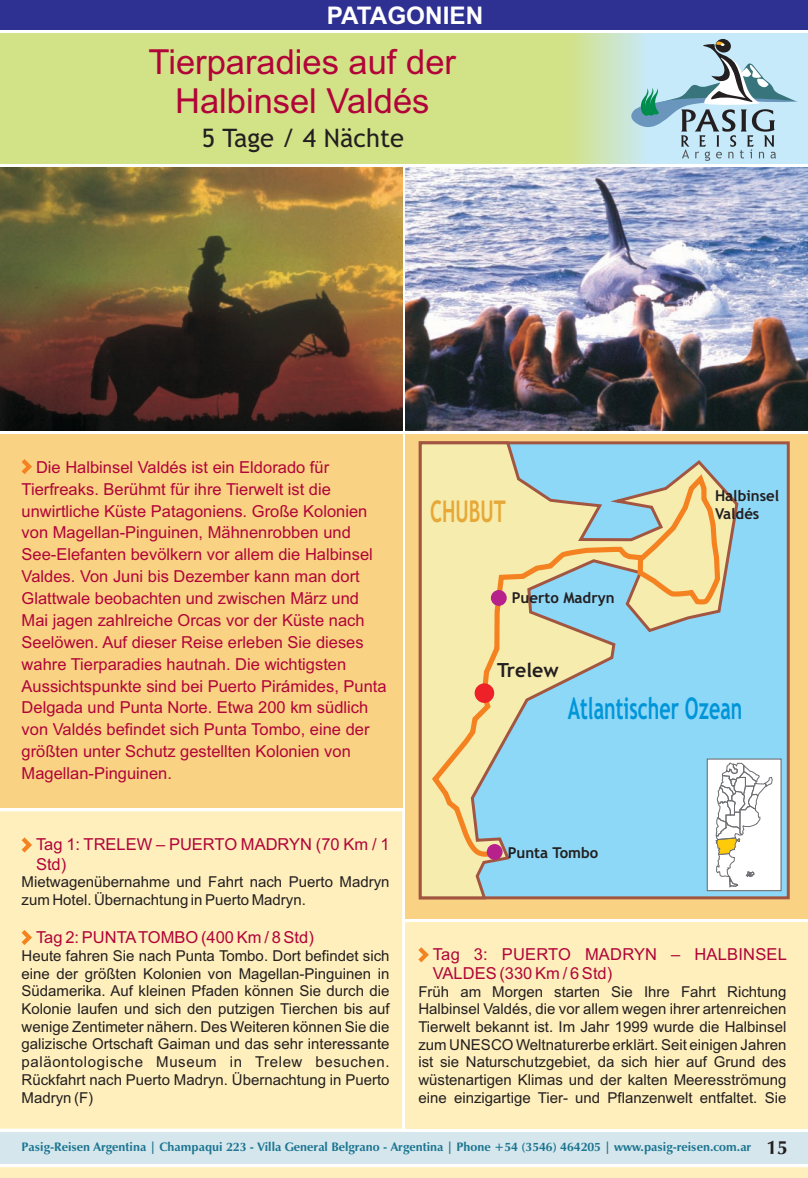
<style>
.page{position:relative;width:808px;height:1178px;background:#fff}
.page>*{position:absolute;margin:0;border:0;box-sizing:border-box;transform-origin:0 0}
.t1{font:34.5px/38.5px "Arial";color:#b10439;text-align:center}
.t2{font:700 30px "Trebuchet MS";color:#0095d9;scale:.65 1}
.t3{font:700 30px "Trebuchet MS";color:#e7a838;scale:.65 1}
.t4{font:25.5px "Trebuchet MS";color:#231f20}
.t5{font:700 24.3px "Arial";color:#fff}
.t6{font:700 19.5px "Trebuchet MS";color:#231f20}
.t7{font:16.5px/21.9px "Arial";color:#b10439}
.t8{font:15px/17.7px "Arial";color:#231f20;text-align:justify}
.t9{font:700 15px "Trebuchet MS";color:#231f20}
.t10{font:700 12.45px "Zapf Humanist 601 BT";color:#1b7591}
.s1{font-size:19.5px;color:#231f20}
</style>
<div class="page">
<div style="left:406px;top:922px;width:402px;height:206px;background:#feefbc"></div>
<div style="left:406px;top:434px;width:402px;height:484px;background:#f9d283"></div>
<svg style="left:740px;top:441px;width:50px;height:459px;background:#8fcae5"></svg>
<svg style="left:418px;top:441px;width:322px;height:459px;background:#b0cdc9"></svg>
<svg style="left:432px;top:474px;width:288px;height:383px;background:#bed9ca"></svg>
<div style="left:475px;top:683px;width:19px;height:20px;background:#ee2028;border-radius:50%"></div>
<div style="left:487px;top:844px;width:16px;height:16px;background:#b6218b;border-radius:50%"></div>
<div style="left:491px;top:590px;width:16px;height:16px;background:#b6218b;border-radius:50%"></div>
<svg style="left:706px;top:758px;width:76px;height:134px;background:#e8e9e6"></svg>
<div style="left:0;top:811px;width:402px;height:317px;background:#feefbc"></div>
<div style="left:0;top:434px;width:402px;height:374px;background:#f9d283"></div>
<div style="left:0;top:33px;width:605px;height:131px;background:#d2e287"></div>
<svg style="left:576px;top:33px;width:232px;height:131px;background:#cbe6c9"></svg>
<svg style="left:628px;top:39px;width:170px;height:122px;background:#accdd9"></svg>
<div style="left:0;top:0;width:808px;height:30px;background:#2e3092"></div>
<img style="left:406px;top:167px;width:402px;height:263px">
<img style="left:0;top:167px;width:402px;height:263px">
<svg style="left:418px;top:947px;width:11px;height:15px"></svg>
<svg style="left:22px;top:930px;width:10px;height:15px"></svg>
<svg style="left:22px;top:837px;width:10px;height:15px"></svg>
<svg style="left:22px;top:459px;width:10px;height:15px"></svg>
<svg style="left:0;top:1167px;width:808px;height:11px;background:#feefbd"></svg>
<div style="left:0;top:1132px;width:808px;height:31px;background:#d5e6ec"></div>
<h3 class="t5" style="left:327px;top:6px;width:158px">PATAGONIEN</h3>
<h1 class="t1" style="left:149px;top:46px;width:309px">Tierparadies auf der<br>Halbinsel Valdés</h1>
<h3 class="t4" style="left:202px;top:128px;width:204px">5 Tage / 4 Nächte</h3>
<p class="t7" style="left:22px;top:457px;width:366px;text-indent:14px">Die Halbinsel Valdés ist ein Eldorado für Tierfreaks. Berühmt für ihre Tierwelt ist die unwirtliche Küste Patagoniens. Große Kolonien von Magellan-Pinguinen, Mähnenrobben und See-Elefanten bevölkern vor allem die Halbinsel Valdes. Von Juni bis Dezember kann man dort Glattwale beobachten und zwischen März und Mai jagen zahlreiche Orcas vor der Küste nach Seelöwen. Auf dieser Reise erleben Sie dieses wahre Tierparadies hautnah. Die wichtigsten Aussichtspunkte sind bei Puerto Pirámides, Punta Delgada und Punta Norte. Etwa 200 km südlich von Valdés befindet sich Punta Tombo, eine der größten unter Schutz gestellten Kolonien von Magellan-Pinguinen.</p>
<p class="t7" style="left:36px;top:836px;width:355px;line-height:19.5px">Tag 1: TRELEW – PUERTO MADRYN (70 Km / 1<br>Std)</p>
<p class="t8" style="left:22px;top:874px;width:369px">Mietwagenübernahme und Fahrt nach Puerto Madryn zum Hotel. Übernachtung in Puerto Madryn.</p>
<p class="t9" style="left:715px;top:490px;width:66px">Halbinsel</p>
<h2 class="t3" style="left:430px;top:500px;width:118px">CHUBUT</h2>
<p class="t9" style="left:715px;top:507px;width:46px">Valdés</p>
<p class="t9" style="left:512px;top:592px;width:104px">Puerto Madryn</p>
<h3 class="t6" style="left:497px;top:662px;width:63px">Trelew</h3>
<h2 class="t2" style="left:568px;top:697px;width:270px">Atlantischer Ozean</h2>
<p class="t9" style="left:508px;top:847px;width:92px">Punta Tombo</p>
<p class="t7" style="left:36px;top:928px;width:279px">Tag 2: PUNTATOMBO (400 Km / 8 Std)</p>
<p class="t8" style="left:22px;top:948px;width:369px">Heute fahren Sie nach Punta Tombo. Dort befindet sich eine der größten Kolonien von Magellan-Pinguinen in Südamerika. Auf kleinen Pfaden können Sie durch die Kolonie laufen und sich den putzigen Tierchen bis auf wenige Zentimeter nähern. Des Weiteren können Sie die galizische Ortschaft Gaiman und das sehr interessante paläontologische Museum in Trelew besuchen.<br>Rückfahrt nach Puerto Madryn. Übernachtung in Puerto Madryn (F)</p>
<p class="t7" style="left:433px;top:945px;width:356px;line-height:19.5px">Tag 3: PUERTO MADRYN – HALBINSEL<br>VALDES (330 Km / 6 Std)</p>
<p class="t8" style="left:418px;top:984px;width:369px">Früh am Morgen starten Sie Ihre Fahrt Richtung Halbinsel Valdés, die vor allem wegen ihrer artenreichen Tierwelt bekannt ist. Im Jahr 1999 wurde die Halbinsel zum UNESCO Weltnaturerbe erklärt. Seit einigen Jahren ist sie Naturschutzgebiet, da sich hier auf Grund des wüstenartigen Klimas und der kalten Meeresströmung eine einzigartige Tier- und Pflanzenwelt entfaltet. Sie</p>
<p class="t10" style="left:22px;top:1141px;width:768px">Pasig-Reisen Argentina | Champaqui 223 - Villa General Belgrano - Argentina | Phone +54 (3546) 464205 | www.pasig-reisen.com.ar <span class="s1">15</span></p>
</div>
